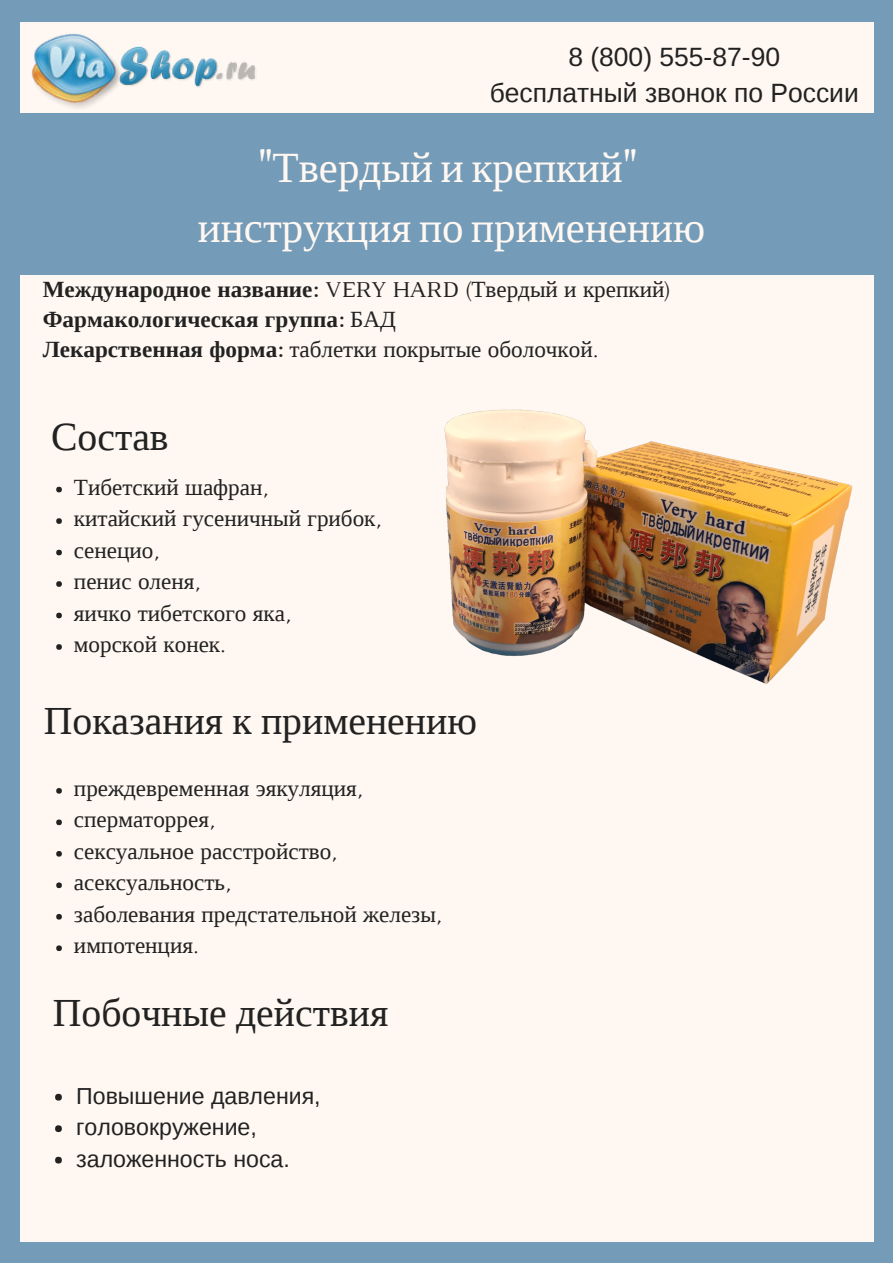
<style>
.page{position:relative;width:893px;height:1263px;background:#fff}
.page>*{position:absolute;margin:0;border:0;box-sizing:border-box;transform-origin:0 0}
.t1{font:42.9px/59.6px "Liberation Serif";color:#fff8f2;text-align:center}
.t2{font:39.6px "Liberation Serif";color:#222}
.t3{font:26.4px "Liberation Sans";color:#222}
.t4{font:26.4px "Arimo";color:#222}
.t5{font:23.1px/31.5px "Liberation Serif";color:#222}
.t6{font:700 23.1px/30.3px "Liberation Serif";color:#222}
.t7{font:23.1px/31.5px "Liberation Sans";color:#222}
.s1{font-family:"Abril Fatface"}
.s2{font-family:"Luthier"}
.s3{font-family:"Luthier";font-weight:400}
.s4{font-weight:400}
.s5{font-family:"Arimo"}
</style>
<div class="page">
<div style="left:1px;top:0;width:891px;height:1262px;background:#fff8f2"></div>
<div style="left:874px;top:1242px;width:18px;height:20px;background:#749bb7"></div>
<div style="left:0;top:20px;width:19px;height:1224px;background:#749bb7"></div>
<div style="left:0;top:1242px;width:19px;height:20px;background:#749bb7"></div>
<div style="left:874px;top:20px;width:18px;height:1224px;background:#749bb7"></div>
<div style="left:18px;top:1242px;width:857px;height:20px;background:#749bb7"></div>
<div style="left:874px;top:0;width:18px;height:21px;background:#749bb7"></div>
<div style="left:0;top:0;width:19px;height:21px;background:#749bb7"></div>
<div style="left:18px;top:0;width:857px;height:21px;background:#749bb7"></div>
<div style="left:0;top:114px;width:892px;height:161px;background:#749bb7"></div>
<svg style="left:56px;top:487px;width:6px;height:5px"></svg>
<svg style="left:56px;top:518px;width:6px;height:6px"></svg>
<svg style="left:56px;top:550px;width:6px;height:5px"></svg>
<svg style="left:56px;top:581px;width:6px;height:6px"></svg>
<svg style="left:56px;top:613px;width:6px;height:5px"></svg>
<svg style="left:56px;top:644px;width:6px;height:6px"></svg>
<svg style="left:56px;top:788px;width:6px;height:6px"></svg>
<svg style="left:56px;top:819px;width:6px;height:6px"></svg>
<svg style="left:56px;top:851px;width:6px;height:6px"></svg>
<svg style="left:56px;top:882px;width:6px;height:6px"></svg>
<svg style="left:56px;top:914px;width:6px;height:5px"></svg>
<svg style="left:56px;top:945px;width:6px;height:6px"></svg>
<img style="left:32px;top:33px;width:223px;height:75px">
<img style="left:444px;top:409px;width:409px;height:275px">
<div style="left:55px;top:1094px;width:7px;height:6px;background:#222;border-radius:50%"></div>
<div style="left:55px;top:1125px;width:7px;height:7px;background:#222;border-radius:50%"></div>
<div style="left:55px;top:1157px;width:7px;height:6px;background:#222;border-radius:50%"></div>
<p class="t4" style="left:568px;top:42px;width:213px">8 (800) 555-87-90</p>
<p class="t3" style="left:489px;top:78px;width:370px">бесплатный звонок по России</p>
<h1 class="t1" style="left:198px;top:138px;width:508px"><span class="s1">"</span>Твердый и крепкий<span class="s1">" </span>инструкция по применению</h1>
<p class="t6" style="left:43px;top:274px;width:630px">Международное название<span class="s2">:</span> <span class="s3">VERY HARD (</span><span class="s4">Твердый и крепкий</span><span class="s3">)<br></span>Фармакологическая группа<span class="s2">:</span> <span class="s4">БАД<br></span>Лекарственная форма<span class="s2">:</span> <span class="s4">таблетки покрытые оболочкой</span><span class="s3">.</span></p>
<h2 class="t2" style="left:51px;top:414px;width:119px">Состав</h2>
<p class="t5" style="left:74px;top:471px;width:309px">Тибетский шафран<span class="s2">,<br></span>китайский гусеничный грибок<span class="s2">, </span>сенецио<span class="s2">,<br></span>пенис оленя<span class="s2">,<br></span>яичко тибетского яка<span class="s2">,<br></span>морской конек<span class="s2">.</span></p>
<h2 class="t2" style="left:44px;top:699px;width:434px">Показания к применению</h2>
<p class="t5" style="left:74px;top:772px;width:369px">преждевременная эякуляция<span class="s2">, </span>сперматоррея<span class="s2">,<br></span>сексуальное расстройство<span class="s2">, </span>асексуальность<span class="s2">,<br></span>заболевания предстательной железы<span class="s2">, </span>импотенция<span class="s2">.</span></p>
<h2 class="t2" style="left:53px;top:991px;width:337px">Побочные действия</h2>
<p class="t7" style="left:76px;top:1080px;width:246px">Повышение давления<span class="s5">, </span>головокружение<span class="s5">, </span>заложенность носа<span class="s5">.</span></p>
</div>
